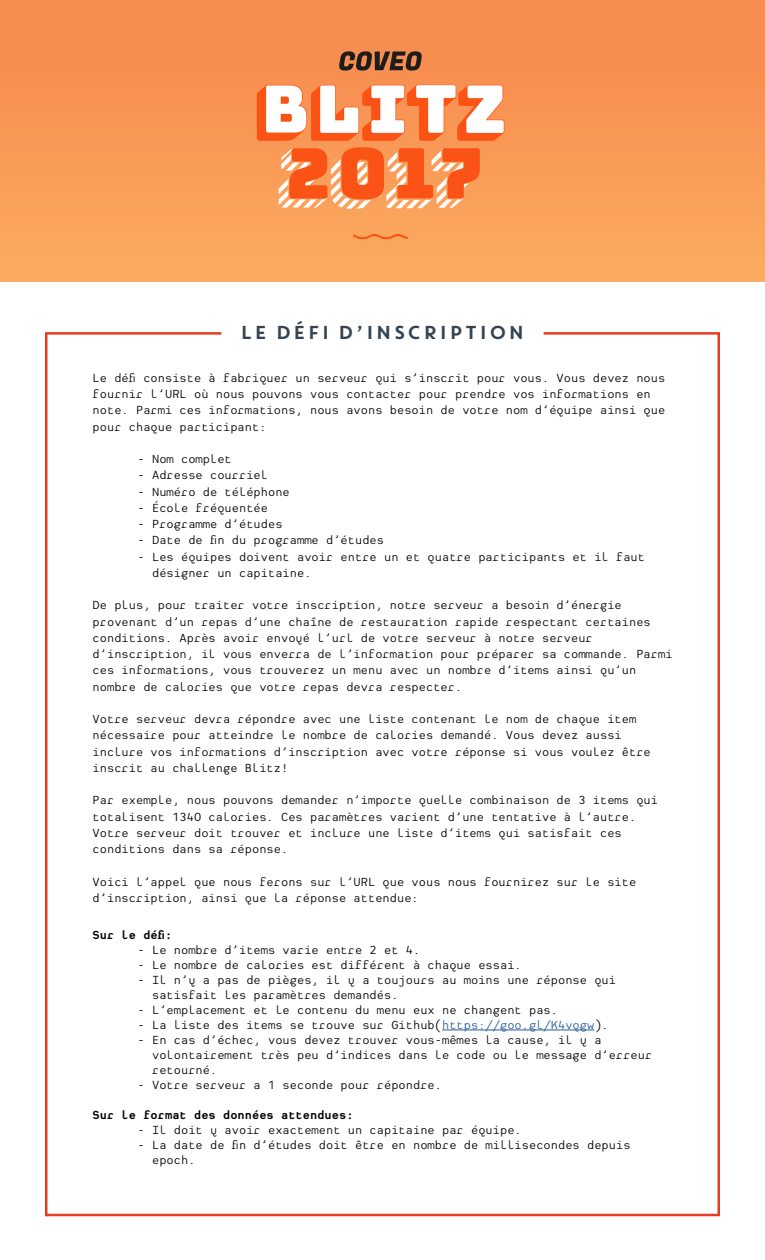
<style>
.page{position:relative;width:765px;height:1260px;background:#fff}
.page>*{position:absolute;margin:0;border:0;box-sizing:border-box;transform-origin:0 0}
.t1{font:18.75px "Core Circus";color:#354451}
.t2{font:12.5px/16.2px "Heimat Mono";color:#000}
.t3{font:700 12.5px "Heimat Mono";color:#000}
.s1{color:#275b9b}
</style>
<div class="page">
<img style="left:0;top:0;width:765px;height:281px">
<hr style="left:544px;top:332px;width:176px;height:3px;background:#e73c21">
<hr style="left:45px;top:332px;width:176px;height:3px;background:#e73c21">
<hr style="left:45px;top:333px;width:3px;height:883px;background:#e73c21">
<hr style="left:718px;top:334px;width:2px;height:881px;background:#e73c21">
<hr style="left:442px;top:1030px;width:152px;height:1px;background:#275b9b">
<hr style="left:46px;top:1214px;width:674px;height:2px;background:#e73c21">
<h1 class="t1" style="left:240px;top:320px;width:287px">LE DÉFI D’INSCRIPTION</h1>
<p class="t2" style="left:93px;top:369px;width:574px">Le défi consiste à fabriquer un serveur qui s’inscrit pour vous. Vous devez nous fournir l’URL où nous pouvons vous contacter pour prendre vos informations en note. Parmi ces informations, nous avons besoin de votre nom d’équipe ainsi que pour chaque participant:</p>
<p class="t2" style="left:138px;top:451px;width:96px">- Nom complet</p>
<p class="t2" style="left:138px;top:467px;width:132px">- Adresse courriel</p>
<p class="t2" style="left:138px;top:483px;width:154px">- Numéro de téléphone</p>
<p class="t2" style="left:138px;top:499px;width:132px">- École fréquentée</p>
<p class="t2" style="left:138px;top:516px;width:146px">- Programme d’études</p>
<p class="t2" style="left:138px;top:532px;width:248px">- Date de fin du programme d’études</p>
<p class="t2" style="left:152px;top:548px;width:495px;text-indent:-14px">- Les équipes doivent avoir entre un et quatre participants et il faut désigner un capitaine.</p>
<p class="t2" style="left:93px;top:597px;width:582px">De plus, pour traiter votre inscription, notre serveur a besoin d’énergie provenant d’un repas d’une chaîne de restauration rapide respectant certaines conditions. Après avoir envoyé l’url de votre serveur à notre serveur d’inscription, il vous enverra de l’information pour préparer sa commande. Parmi ces informations, vous trouverez un menu avec un nombre d’items ainsi qu’un nombre de calories que votre repas devra respecter.</p>
<p class="t2" style="left:93px;top:711px;width:560px">Votre serveur devra répondre avec une liste contenant le nom de chaque item nécessaire pour atteindre le nombre de calories demandé. Vous devez aussi inclure vos informations d’inscription avec votre réponse si vous voulez être inscrit au challenge Blitz!</p>
<p class="t2" style="left:93px;top:792px;width:567px">Par exemple, nous pouvons demander n’importe quelle combinaison de 3 items qui totalisent 1340 calories. Ces paramètres varient d’une tentative à l’autre.<br>Votre serveur doit trouver et inclure une liste d’items qui satisfait ces conditions dans sa réponse.</p>
<p class="t2" style="left:93px;top:873px;width:545px">Voici l’appel que nous ferons sur l’URL que vous nous fournirez sur le site d’inscription, ainsi que la réponse attendue:</p>
<p class="t3" style="left:93px;top:926px;width:81px">Sur le défi:</p>
<p class="t2" style="left:138px;top:941px;width:284px">- Le nombre d’items varie entre 2 et 4.</p>
<p class="t2" style="left:138px;top:956px;width:386px">- Le nombre de calories est différent à chaque essai.</p>
<p class="t2" style="left:152px;top:972px;width:466px;line-height:15px;text-indent:-14px">- Il n’y a pas de pièges, il y a toujours au moins une réponse qui satisfait les paramètres demandés.</p>
<p class="t2" style="left:138px;top:1001px;width:422px">- L’emplacement et le contenu du menu eux ne changent pas.</p>
<p class="t2" style="left:138px;top:1016px;width:473px">- La liste des items se trouve sur Github(<span class="s1">https://goo.gl/K4vqgw</span>).</p>
<p class="t2" style="left:152px;top:1032px;width:502px;line-height:15px;text-indent:-14px">- En cas d’échec, vous devez trouver vous-mêmes la cause, il y a volontairement très peu d’indices dans le code ou le message d’erreur retourné.</p>
<p class="t2" style="left:138px;top:1076px;width:306px">- Votre serveur a 1 seconde pour répondre.</p>
<p class="t3" style="left:93px;top:1106px;width:263px">Sur le format des données attendues:</p>
<p class="t2" style="left:138px;top:1121px;width:386px">- Il doit y avoir exactement un capitaine par équipe.</p>
<p class="t2" style="left:152px;top:1137px;width:480px;line-height:15px;text-indent:-14px">- La date de fin d’études doit être en nombre de millisecondes depuis epoch.</p>
</div>
